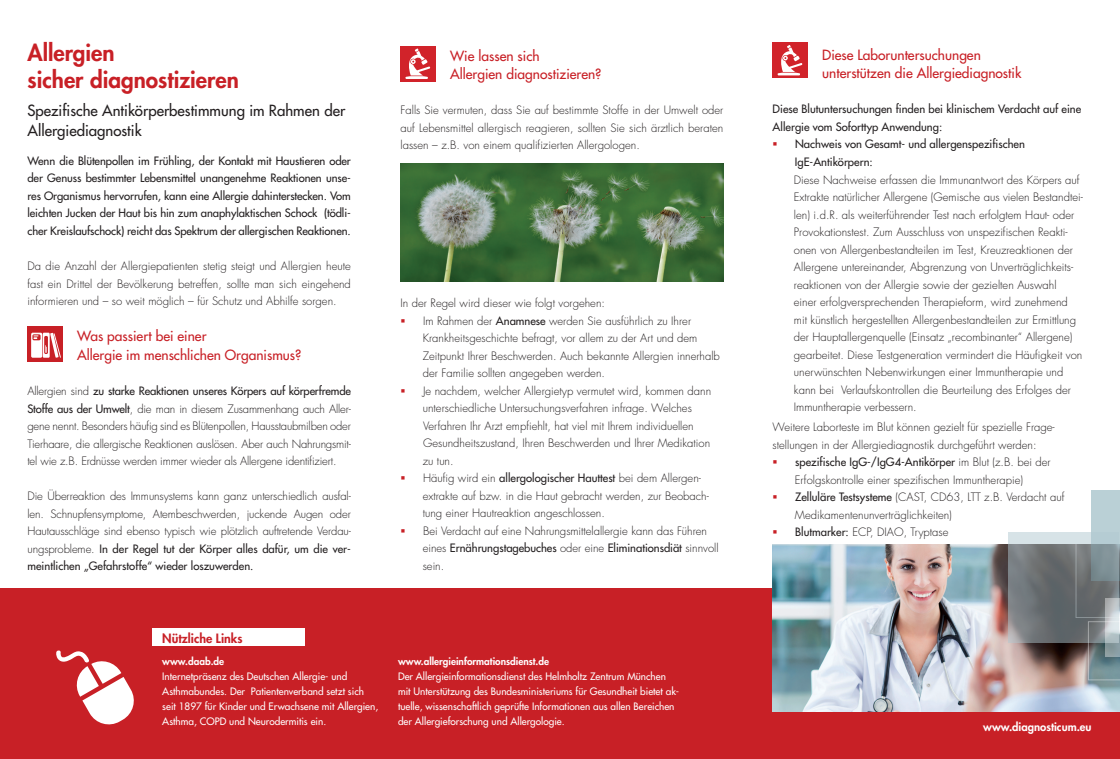
<style>
.page{position:relative;width:1120px;height:759px;background:#fff}
.page>*{position:absolute;margin:0;border:0;box-sizing:border-box;transform-origin:0 0}
.t1{font:800 22.5px/27.5px "Futura LT";color:#c82026}
.t2{font:15px/20px "Futura";color:#231f20}
.t3{font:13.75px/18.8px "Futura LT";color:#c82026}
.t4{font:800 12.5px "Futura LT";color:#c82026}
.Absatzformat_2{font:300 11.25px/17.5px "Futura";color:#231f20}
.t5{font:11.25px/17.5px "Futura";color:#231f20}
.t6{font:800 11.25px "Futura";color:#fff}
.t7{font:10px/15px "Futura";color:#fff}
.t8{font:800 10px "Futura";color:#fff}
.s1{font-weight:400}
</style>
<div class="page">
<div style="left:27px;top:326px;width:36px;height:35px;background:#c82026"></div>
<svg style="left:31px;top:332px;width:30px;height:25px"></svg>
<div style="left:400px;top:46px;width:36px;height:35px;background:#d1232a"></div>
<svg style="left:405px;top:48px;width:25px;height:31px"></svg>
<div style="left:0;top:588px;width:1120px;height:170px;background:#c82026"></div>
<div style="left:152px;top:628px;width:152px;height:18px;background:#fff"></div>
<div style="left:772px;top:43px;width:36px;height:35px;background:#d1232a"></div>
<svg style="left:777px;top:45px;width:25px;height:30px"></svg>
<svg style="left:56px;top:650px;width:78px;height:75px"></svg>
<img style="left:401px;top:163px;width:322px;height:118px">
<img style="left:772px;top:544px;width:348px;height:167px">
<div style="left:1091px;top:490px;width:29px;height:90px;background:#bad0d6"></div>
<svg style="left:1008px;top:532px;width:68px;height:110px;background:#797f82"></svg>
<svg style="left:1076px;top:532px;width:44px;height:148px;background:#848e91"></svg>
<p class="t1" style="left:27px;top:38px;width:213px">Allergien<br>sicher diagnostizieren</p>
<p class="t2" style="left:27px;top:100px;width:319px">Spezifische Antikörperbestimmung im Rahmen der<br>Allergiediagnostik</p>
<p class="t5" style="left:27px;top:152px;width:325px;text-align:justify">Wenn die Blütenpollen im Frühling, der Kontakt mit Haustieren oder der Genuss bestimmter Lebensmittel unangenehme Reaktionen unse&shy;res Organismus hervorrufen, kann eine Allergie dahinterstecken. Vom leichten Jucken der Haut bis hin zum anaphylaktischen Schock (tödli&shy;cher Kreislaufschock) reicht das Spektrum der allergischen Reaktionen.</p>
<p class="Absatzformat_2" style="left:27px;top:257px;width:325px;text-align:justify">Da die Anzahl der Allergiepatienten stetig steigt und Allergien heute fast ein Drittel der Bevölkerung betreffen, sollte man sich eingehend informieren und – so weit möglich – für Schutz und Abhilfe sorgen.</p>
<p class="t3" style="left:77px;top:326px;width:226px">Was passiert bei einer<br>Allergie im menschlichen Organismus?</p>
<p class="Absatzformat_2" style="left:27px;top:382px;width:325px;text-align:justify">Allergien sind <span class="s1">zu starke Reaktionen unseres Körpers auf körperfremde Stoffe aus der Umwelt</span>, die man in diesem Zusammenhang auch Aller&shy;gene nennt. Besonders häufig sind es Blütenpollen, Hausstaubmilben oder Tierhaare, die allergische Reaktionen auslösen. Aber auch Nahrungsmit&shy;tel wie z.B. Erdnüsse werden immer wieder als Allergene identifiziert.</p>
<p class="Absatzformat_2" style="left:27px;top:487px;width:325px;text-align:justify">Die Überreaktion des Immunsystems kann ganz unterschiedlich ausfal&shy;len. Schnupfensymptome, Atembeschwerden, juckende Augen oder Hautausschläge sind ebenso typisch wie plötzlich auftretende Verdau&shy;ungsprobleme. <span class="s1">In der Regel tut der Körper alles dafür, um die ver&shy;meintlichen „Gefahrstoffe“ wieder loszuwerden.</span></p>
<p class="t3" style="left:450px;top:46px;width:153px">Wie lassen sich<br>Allergien diagnostizieren?</p>
<p class="Absatzformat_2" style="left:400px;top:102px;width:324px;text-align:justify">Falls Sie vermuten, dass Sie auf bestimmte Stoffe in der Umwelt oder auf Lebensmittel allergisch reagieren, sollten Sie sich ärztlich beraten lassen – z.B. von einem qualifizierten Allergologen.</p>
<p class="Absatzformat_2" style="left:400px;top:294px;width:206px">In der Regel wird dieser wie folgt vorgehen:</p>
<p class="Absatzformat_2" style="left:423px;top:312px;width:299px">Im Rahmen der <span class="s1">Anamnese</span> werden Sie ausführlich zu Ihrer Krankheitsgeschichte befragt, vor allem zu der Art und dem Zeitpunkt Ihrer Beschwerden. Auch bekannte Allergien innerhalb der Familie sollten angegeben werden.</p>
<p class="Absatzformat_2" style="left:423px;top:382px;width:290px">Je nachdem, welcher Allergietyp vermutet wird, kommen dann unterschiedliche Untersuchungsverfahren infrage. Welches Verfahren Ihr Arzt empfiehlt, hat viel mit Ihrem individuellen Gesundheitszustand, Ihren Beschwerden und Ihrer Medikation zu tun.</p>
<p class="Absatzformat_2" style="left:423px;top:469px;width:288px">Häufig wird ein <span class="s1">allergologischer Hauttest</span> bei dem Allergen&shy;extrakte auf bzw. in die Haut gebracht werden, zur Beobach&shy;tung einer Hautreaktion angeschlossen.</p>
<p class="Absatzformat_2" style="left:423px;top:522px;width:297px">Bei Verdacht auf eine Nahrungsmittelallergie kann das Führen eines <span class="s1">Ernährungstagebuches</span> oder eine <span class="s1">Eliminationsdiät</span> sinnvoll sein.</p>
<p class="t4" style="left:162px;top:629px;width:82px">Nützliche Links</p>
<p class="t8" style="left:162px;top:655px;width:63px">www.daab.de</p>
<p class="t7" style="left:162px;top:668px;width:217px">Internetpräsenz des Deutschen Allergie- und Asthmabundes. Der Patientenverband setzt sich seit 1897 für Kinder und Erwachsene mit Allergien, Asthma, COPD und Neurodermitis ein.</p>
<p class="t8" style="left:398px;top:655px;width:153px">www.allergieinformationsdienst.de</p>
<p class="t7" style="left:398px;top:668px;width:283px">Der Allergieinformationsdienst des Helmholtz Zentrum München mit Unterstützung des Bundesministeriums für Gesundheit bietet ak&shy;tuelle, wissenschaftlich geprüfte Informationen aus allen Bereichen der Allergieforschung und Allergologie.</p>
<p class="t3" style="left:822px;top:45px;width:201px">Diese Laboruntersuchungen unterstützen die Allergiediagnostik</p>
<p class="t5" style="left:772px;top:101px;width:310px">Diese Blutuntersuchungen finden bei klinischem Verdacht auf eine<br>Allergie vom Soforttyp Anwendung:</p>
<p class="t5" style="left:795px;top:136px;width:231px">Nachweis von Gesamt- und allergenspezifischen<br>IgE-Antikörpern:</p>
<p class="Absatzformat_2" style="left:794px;top:171px;width:290px">Diese Nachweise erfassen die Immunantwort des Körpers auf Extrakte natürlicher Allergene (Gemische aus vielen Bestandtei&shy;len) i.d.R. als weiterführender Test nach erfolgtem Haut- oder Provokationstest. Zum Ausschluss von unspezifischen Reakti&shy;onen von Allergenbestandteilen im Test, Kreuzreaktionen der Allergene untereinander, Abgrenzung von Unverträglichkeits&shy;reaktionen von der Allergie sowie der gezielten Auswahl<br>einer erfolgversprechenden Therapieform, wird zunehmend mit künstlich hergestellten Allergenbestandteilen zur Ermittlung der Hauptallergenquelle (Einsatz „recombinanter“ Allergene) gearbeitet. Diese Testgeneration vermindert die Häufigkeit von unerwünschten Nebenwirkungen einer Immuntherapie und kann bei Verlaufskontrollen die Beurteilung des Erfolges der Immuntherapie verbessern.</p>
<p class="Absatzformat_2" style="left:772px;top:418px;width:283px">Weitere Laborteste im Blut können gezielt für spezielle Frage&shy;stellungen in der Allergiediagnostik durchgeführt werden:</p>
<p class="Absatzformat_2" style="left:795px;top:453px;width:257px"><span class="s1">spezifische IgG-/IgG4-Antikörper</span> im Blut (z.B. bei der<br>Erfolgskontrolle einer spezifischen Immuntherapie)</p>
<p class="Absatzformat_2" style="left:795px;top:488px;width:271px"><span class="s1">Zelluläre Testsysteme</span> (CAST, CD63, LTT z.B. Verdacht auf<br>Medikamentenunverträglichkeiten)</p>
<p class="Absatzformat_2" style="left:795px;top:523px;width:155px"><span class="s1">Blutmarker:</span> ECP, DIAO, Tryptase</p>
<p class="t6" style="left:983px;top:719px;width:110px">www.diagnosticum.eu</p>
</div>
